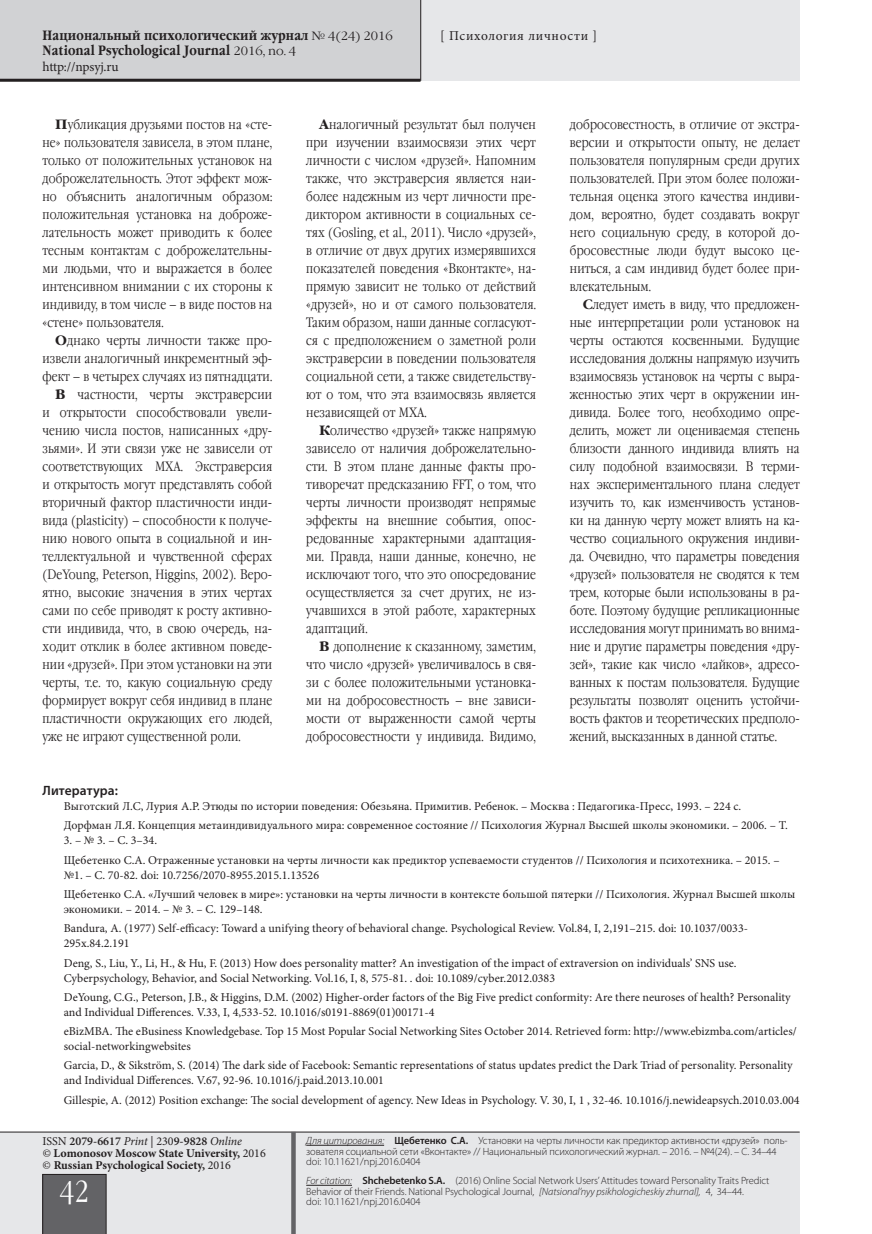
<style>
.page{position:relative;width:872px;height:1234px;background:#fff}
.page>*{position:absolute;margin:0;border:0;box-sizing:border-box;transform-origin:0 0}
.t1{font:30px "Garamond Narrow C";color:#fff}
.Main_text{font:13.5px/18px "Garamond Narrow C";letter-spacing:.01em;color:#231f20;text-align:justify}
.t2{font:700 13.5px/15px "Garamond Narrow C";letter-spacing:.01em;color:#231f20}
.t3{font:13.5px "Minion Pro";letter-spacing:.045em;color:#231f20}
.t4{font:13.5px "Minion Pro";letter-spacing:-.015em;color:#231f20}
.SubHeader___2nd_leve{font:600 13.5px "Myriad Pro";letter-spacing:.01em;color:#231f20}
.t5{font:12px/19.2px "Minion Pro";color:#231f20}
.t6{font:700 12px/12px "Minion Pro";color:#231f20}
.t7{font:300 10.5px/10.5px "Myriad Pro";letter-spacing:-.01em;color:#231f20}
.s1{font-family:"Garamond C";font-weight:400;font-size:12px}
.s2{font-family:"Garamond C";font-weight:700}
.s3{font-weight:400}
.s4{font-weight:600}
.s5{font-weight:400;font-style:italic}
.s6{font-style:italic}
</style>
<div class="page">
<div style="left:0;top:0;width:799px;height:81px;background:#e6e7e9"></div>
<div style="left:0;top:0;width:421px;height:79px;background:#d1d2d4"></div>
<div style="left:0;top:1132px;width:799px;height:101px;background:#e6e7e9"></div>
<hr style="left:0;top:1131px;width:799px;height:1px;background:#231f20">
<div style="left:43px;top:1173px;width:63px;height:60px;background:#636366"></div>
<hr style="left:0;top:79px;width:420px;height:3px;background:#231f20">
<div style="left:291px;top:1131px;width:5px;height:102px;background:#636366"></div>
<hr style="left:420px;top:0;width:1px;height:81px;background:#231f20">
<hr style="left:306px;top:1144px;width:78px;height:1px;background:#231f20">
<hr style="left:306px;top:1184px;width:46px;height:1px;background:#231f20">
<p class="t2" style="left:43px;top:28px;width:352px">Национальный психологический журнал <span class="s1">№ 4(24) 2016<br></span>National Psychological Journal <span class="s1">2016, no. 4</span></p>
<p class="t4" style="left:43px;top:57px;width:78px">http://npsyj.ru</p>
<p class="t3" style="left:440px;top:26px;width:158px">[ Психология личности ]</p>
<p class="Main_text" style="left:43px;top:115px;width:231px;text-indent:13px"><span class="s2">П</span>убликация друзьями постов на «сте&shy;не» пользователя зависела, в этом плане, только от положительных установок на доброжелательность. Этот эффект мож&shy;но объяснить аналогичным образом: положительная установка на доброже&shy;лательность может приводить к более тесным контактам с доброжелательны&shy;ми людьми, что и выражается в более интенсивном внимании с их стороны к индивиду, в том числе – в виде постов на «стене» пользователя.</p>
<p class="Main_text" style="left:43px;top:331px;width:231px;text-indent:13px"><span class="s2">О</span>днако черты личности также про&shy;извели аналогичный инкрементный эф&shy;фект – в четырех случаях из пятнадцати.</p>
<p class="Main_text" style="left:43px;top:385px;width:231px;text-indent:13px"><span class="s2">В</span> частности, черты экстраверсии и открытости способствовали увели&shy;чению числа постов, написанных «дру&shy;зьями». И эти связи уже не зависели от соответствующих МХА. Экстраверсия и открытость могут представлять собой вторичный фактор пластичности инди&shy;вида (plasticity) – способности к получе&shy;нию нового опыта в социальной и ин&shy;теллектуальной и чувственной сферах (DeYoung, Peterson, Higgins, 2002). Веро&shy;ятно, высокие значения в этих чертах сами по себе приводят к росту активно&shy;сти индивида, что, в свою очередь, на&shy;ходит отклик в более активном поведе&shy;нии «друзей». При этом установки на эти черты, т.е. то, какую социальную среду формирует вокруг себя индивид в плане пластичности окружающих его людей, уже не играют существенной роли.</p>
<p class="Main_text" style="left:306px;top:115px;width:231px;text-indent:13px"><span class="s2">А</span>налогичный результат был получен при изучении взаимосвязи этих черт личности с числом «друзей». Напомним также, что экстраверсия является наи&shy;более надежным из черт личности пре&shy;диктором активности в социальных се&shy;тях (Gosling, et al., 2011). Число «друзей», в отличие от двух других измерявшихся показателей поведения «Вконтакте», на&shy;прямую зависит не только от действий «друзей», но и от самого пользователя.<br>Таким образом, наши данные согласуют&shy;ся с предположением о заметной роли экстраверсии в поведении пользователя социальной сети, а также свидетельству&shy;ют о том, что эта взаимосвязь является независящей от МХА.</p>
<p class="Main_text" style="left:306px;top:421px;width:231px;text-indent:13px"><span class="s2">К</span>оличество «друзей» также напрямую зависело от наличия доброжелательно&shy;сти. В этом плане данные факты про&shy;тиворечат предсказанию FFT, о том, что черты личности производят непрямые эффекты на внешние события, опос&shy;редованные характерными адаптация&shy;ми. Правда, наши данные, конечно, не исключают того, что это опосредование осуществляется за счет других, не из&shy;учавшихся в этой работе, характерных адаптаций.</p>
<p class="Main_text" style="left:306px;top:637px;width:231px;text-indent:13px"><span class="s2">В</span> дополнение к сказанному, заметим, что число «друзей» увеличивалось в свя&shy;зи с более положительными установка&shy;ми на добросовестность – вне зависи&shy;мости от выраженности самой черты добросовестности у индивида. Видимо,</p>
<p class="Main_text" style="left:570px;top:115px;width:231px">добросовестность, в отличие от экстра&shy;версии и открытости опыту, не делает пользователя популярным среди других пользователей. При этом более положи&shy;тельная оценка этого качества индиви&shy;дом, вероятно, будет создавать вокруг него социальную среду, в которой до&shy;бросовестные люди будут высоко це&shy;ниться, а сам индивид будет более при&shy;влекательным.</p>
<p class="Main_text" style="left:570px;top:295px;width:231px;text-indent:13px"><span class="s2">С</span>ледует иметь в виду, что предложен&shy;ные интерпретации роли установок на черты остаются косвенными. Будущие исследования должны напрямую изучить взаимосвязь установок на черты с выра&shy;женностью этих черт в окружении ин&shy;дивида. Более того, необходимо опре&shy;делить, может ли оцениваемая степень близости данного индивида влиять на силу подобной взаимосвязи. В терми&shy;нах экспериментального плана следует изучить то, как изменчивость установ&shy;ки на данную черту может влиять на ка&shy;чество социального окружения индиви&shy;да. Очевидно, что параметры поведения «друзей» пользователя не сводятся к тем трем, которые были использованы в ра&shy;боте. Поэтому будущие репликационные исследования могут принимать во внима&shy;ние и другие параметры поведения «дру&shy;зей», такие как число «лайков», адресо&shy;ванных к постам пользователя. Будущие результаты позволят оценить устойчи&shy;вость фактов и теоретических предполо&shy;жений, высказанных в данной статье.</p>
<p class="SubHeader___2nd_leve" style="left:43px;top:781px;width:77px">Литература:</p>
<p class="t5" style="left:64px;top:796px;width:725px">Выготский Л.С, Лурия А.Р. Этюды по истории поведения: Обезьяна. Примитив. Ребенок. – Москва : Педагогика-Пресс, 1993. – 224 с.<br>Дорфман Л.Я. Концепция метаиндивидуального мира: современное состояние // Психология Журнал Высшей школы экономики. – 2006. – Т.</p>
<p class="t5" style="left:64px;top:830px;width:717px">3. – № 3. – С. 3–34.<br>Щебетенко С.А. Отраженные установки на черты личности как предиктор успеваемости студентов // Психология и психотехника. – 2015. –</p>
<p class="t5" style="left:64px;top:865px;width:733px">№1. – С. 70-82. doi: 10.7256/2070-8955.2015.1.13526<br>Щебетенко С.А. «Лучший человек в мире»: установки на черты личности в контексте большой пятерки // Психология. Журнал Высшей школы</p>
<p class="t5" style="left:64px;top:899px;width:685px">экономики. – 2014. – № 3. – С. 129–148.<br>Bandura, A. (1977) Self-efficacy: Toward a unifying theory of behavioral change. Psychological Review. Vol.84, I, 2,191–215. doi: 10.1037/0033-</p>
<p class="t5" style="left:64px;top:933px;width:674px">295x.84.2.191<br>Deng, S., Liu, Y., Li, H., &amp; Hu, F. (2013) How does personality matter? An investigation of the impact of extraversion on individuals’ SNS use.</p>
<p class="t5" style="left:64px;top:967px;width:728px">Cyberpsychology, Behavior, and Social Networking. Vol.16, I, 8, 575-81. . doi: 10.1089/cyber.2012.0383<br>DeYoung, C.G., Peterson, J.B., &amp; Higgins, D.M. (2002) Higher-order factors of the Big Five predict conformity: Are there neuroses of health? Personality</p>
<p class="t5" style="left:64px;top:1002px;width:734px">and Individual Differences. V.33, I, 4,533-52. 10.1016/s0191-8869(01)00171-4<br>eBizMBA. The eBusiness Knowledgebase. Top 15 Most Popular Social Networking Sites October 2014. Retrieved form: http://www.ebizmba.com/articles/</p>
<p class="t5" style="left:64px;top:1036px;width:730px">social-networkingwebsites<br>Garcia, D., &amp; Sikström, S. (2014) The dark side of Facebook: Semantic representations of status updates predict the Dark Triad of personality. Personality</p>
<p class="t5" style="left:64px;top:1070px;width:737px">and Individual Differences. V.67, 92-96. 10.1016/j.paid.2013.10.001<br>Gillespie, A. (2012) Position exchange: The social development of agency. New Ideas in Psychology. V. 30, I, 1 , 32-46. 10.1016/j.newideapsych.2010.03.004</p>
<p class="t6" style="left:43px;top:1134px;width:225px"><span class="s3">ISSN</span> <span class="s4">2079-6617</span> <span class="s5">Print</span> <span class="s3">| 230</span><span class="s4">9-9828</span> <span class="s5">Online<br>©</span> Lomonosov Moscow State University, <span class="s3">2016 ©</span> Russian Psychological Society, <span class="s3">2016</span></p>
<h1 class="t1" style="left:60px;top:1175px;width:31px">42</h1>
<p class="t7" style="left:306px;top:1134px;width:483px"><span class="s6">Для цитирования:</span> <span class="s4">Щебетенко С.А.</span> Установки на черты личности как предиктор активности «друзей» поль&shy;зователя социальной сети «Вконтакте» // Национальный психологический журнал. – 2016. – №4(24). – С. 34–44 doi: 10.11621/npj.2016.0404</p>
<p class="t7" style="left:306px;top:1174px;width:465px"><span class="s6">For citation:</span> <span class="s4">Shchebetenko S.A.</span> (2016) Online Social Network Users’ Attitudes toward Personality Traits Predict<br>Behavior of their Friends. National Psychological Journal, <span class="s6">[Natsional’nyy psikhologicheskiy zhurnal],</span> 4, 34–44.<br>doi: 10.11621/npj.2016.0404</p>
</div>
